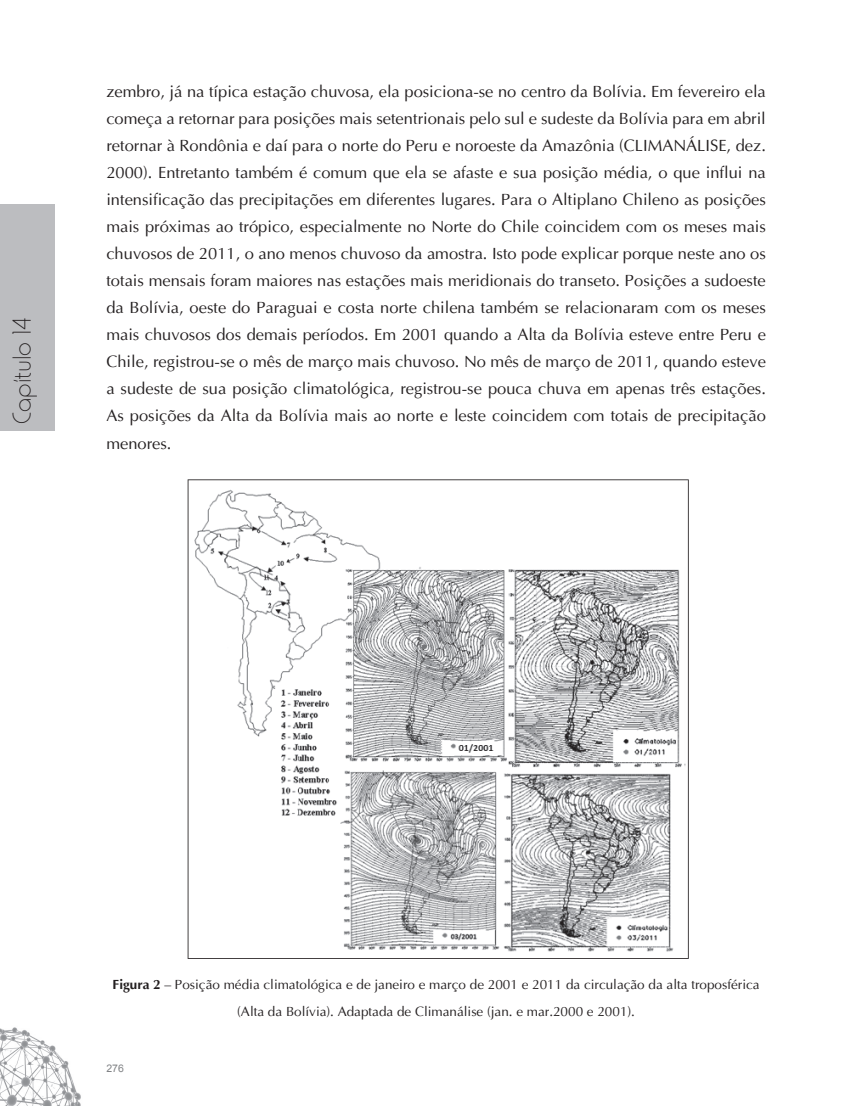
<style>
.page{position:relative;width:851px;height:1106px;background:#fff}
.page>*{position:absolute;margin:0;border:0;box-sizing:border-box;transform-origin:0 0}
.t1{font:27px "Horatio D Ligh";color:#231f20}
.t2{font:16.5px/27px "Ottawa Plain";color:#231f20;text-align:justify}
.t3{font:13.5px/27px "Ottawa Plain";color:#231f20;text-align:center}
.t4{font:10.5px "Arial";color:#808285}
.s1{font-family:"Ottawa";font-weight:700}
</style>
<div class="page">
<img style="left:0;top:1027px;width:81px;height:79px">
<div style="left:0;top:205px;width:55px;height:226px;background:#bcbdc0"></div>
<img style="left:187px;top:479px;width:502px;height:480px">
<h1 class="t1" style="left:7px;top:424px;width:109px;rotate:-90deg">Capítulo 14</h1>
<p class="t2" style="left:106px;top:78px;width:661px">zembro, já na típica estação chuvosa, ela posiciona-se no centro da Bolívia. Em fevereiro ela começa a retornar para posições mais setentrionais pelo sul e sudeste da Bolívia para em abril retornar à Rondônia e daí para o norte do Peru e noroeste da Amazônia (CLIMANÁLISE, dez.<br>2000). Entretanto também é comum que ela se afaste e sua posição média, o que influi na intensificação das precipitações em diferentes lugares. Para o Altiplano Chileno as posições mais próximas ao trópico, especialmente no Norte do Chile coincidem com os meses mais chuvosos de 2011, o ano menos chuvoso da amostra. Isto pode explicar porque neste ano os totais mensais foram maiores nas estações mais meridionais do transeto. Posições a sudoeste da Bolívia, oeste do Paraguai e costa norte chilena também se relacionaram com os meses mais chuvosos dos demais períodos. Em 2001 quando a Alta da Bolívia esteve entre Peru e Chile, registrou-se o mês de março mais chuvoso. No mês de março de 2011, quando esteve a sudeste de sua posição climatológica, registrou-se pouca chuva em apenas três estações.<br>As posições da Alta da Bolívia mais ao norte e leste coincidem com totais de precipitação menores.</p>
<p class="t3" style="left:113px;top:970px;width:648px"><span class="s1">Figura 2</span> – Posição média climatológica e de janeiro e março de 2001 e 2011 da circulação da alta troposférica (Alta da Bolívia). Adaptada de Climanálise (jan. e mar.2000 e 2001).</p>
<p class="t4" style="left:106px;top:1061px;width:19px">276</p>
</div>
